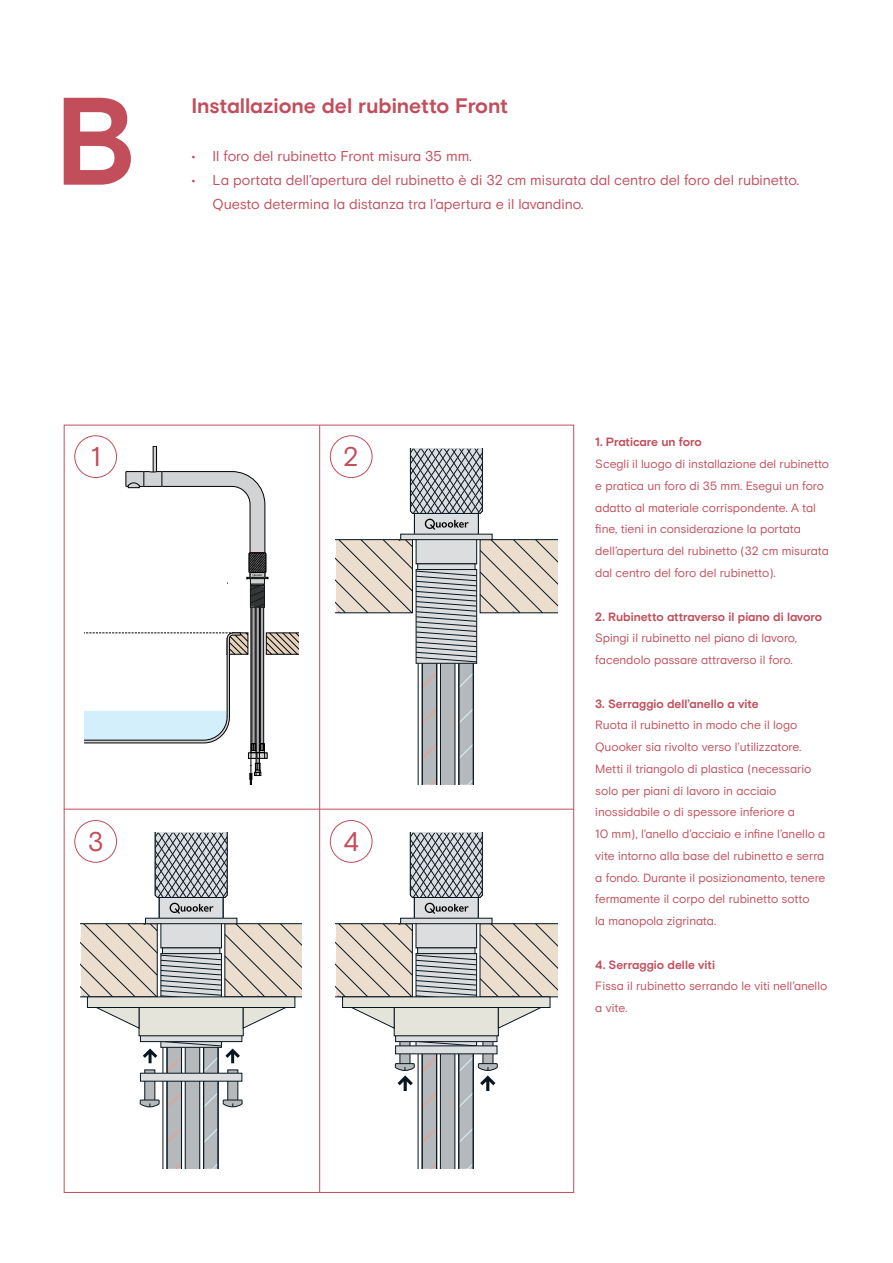
<style>
.page{position:relative;width:893px;height:1263px;background:#fff}
.page>*{position:absolute;margin:0;border:0;box-sizing:border-box;transform-origin:0 0}
.Hoofdletter{font:700 124.2px "Basis Grotesque Pro";color:#c24e5c}
.Body_tekst_9_5pt{font:27px "Basis Grotesque Pro";color:#c24e5c}
.Body_tekst_9_5pt-2{font:700 21px "Basis Grotesque Pro";letter-spacing:-.005em;color:#c24e5c}
.Body_tekst_9_5pt-3{font:14.25px/24px "Basis Grotesque Pro";letter-spacing:-.005em;color:#c24e5c}
.Kleine_body_tekst_8p{font:12px/21.8px "Basis Grotesque Pro";letter-spacing:-.005em;color:#c24e5c}
.Kleine_body_tekst_8p-2{font:700 12px "Basis Grotesque Pro";color:#c24e5c}
</style>
<div class="page">
<hr style="left:319px;top:425px;width:1px;height:767px;background:#c24e5c">
<hr style="left:64px;top:809px;width:510px;height:1px;background:#c24e5c">
<div style="left:74px;top:435px;width:43px;height:43px;border:1px solid #c24e5c;border-radius:50%"></div>
<div style="left:74px;top:820px;width:43px;height:43px;border:1px solid #c24e5c;border-radius:50%"></div>
<div style="left:330px;top:435px;width:42px;height:43px;border:1px solid #c24e5c;border-radius:50%"></div>
<div style="left:330px;top:820px;width:42px;height:43px;border:1px solid #c24e5c;border-radius:50%"></div>
<svg style="left:336px;top:449px;width:221px;height:336px"></svg>
<svg style="left:81px;top:833px;width:221px;height:336px"></svg>
<div style="left:140px;top:1073px;width:102px;height:8px;background:#dcdee0"></div>
<svg style="left:336px;top:833px;width:221px;height:336px"></svg>
<div style="left:396px;top:1046px;width:101px;height:8px;background:#dcdee0"></div>
<div style="left:153px;top:446px;width:4px;height:26px;border:1px solid #000"></div>
<svg style="left:84px;top:471px;width:215px;height:314px"></svg>
<p class="Hoofdletter" style="left:55px;top:69px;width:83px">B</p>
<p class="Body_tekst_9_5pt-2" style="left:191px;top:93px;width:318px">Installazione del rubinetto Front</p>
<p class="Body_tekst_9_5pt-3" style="left:191px;top:144px;width:282px">• Il foro del rubinetto Front misura 35 mm.</p>
<p class="Body_tekst_9_5pt-3" style="left:213px;top:168px;width:588px;text-indent:-21px">• La portata dell’apertura del rubinetto è di 32 cm misurata dal centro del foro del rubinetto.<br>Questo determina la distanza tra l’apertura e il lavandino.</p>
<p class="Body_tekst_9_5pt" style="left:91px;top:441px;width:11px">1</p>
<p class="Body_tekst_9_5pt" style="left:88px;top:825px;width:17px">3</p>
<p class="Body_tekst_9_5pt" style="left:343px;top:441px;width:17px">2</p>
<p class="Body_tekst_9_5pt" style="left:343px;top:825px;width:17px">4</p>
<p class="Kleine_body_tekst_8p-2" style="left:595px;top:435px;width:108px">1. Praticare un foro</p>
<p class="Kleine_body_tekst_8p" style="left:595px;top:453px;width:235px">Scegli il luogo di installazione del rubinetto e pratica un foro di 35 mm. Esegui un foro adatto al materiale corrispondente. A tal fine, tieni in considerazione la portata dell’apertura del rubinetto (32 cm misurata dal centro del foro del rubinetto).</p>
<p class="Kleine_body_tekst_8p-2" style="left:595px;top:609px;width:228px">2. Rubinetto attraverso il piano di lavoro</p>
<p class="Kleine_body_tekst_8p" style="left:595px;top:627px;width:203px">Spingi il rubinetto nel piano di lavoro, facendolo passare attraverso il foro.</p>
<p class="Kleine_body_tekst_8p-2" style="left:595px;top:696px;width:165px">3. Serraggio dell’anello a vite</p>
<p class="Kleine_body_tekst_8p" style="left:595px;top:714px;width:232px">Ruota il rubinetto in modo che il logo Quooker sia rivolto verso l’utilizzatore.<br>Metti il triangolo di plastica (necessario solo per piani di lavoro in acciaio inossidabile o di spessore inferiore a<br>10 mm), l’anello d’acciaio e infine l’anello a vite intorno alla base del rubinetto e serra a fondo. Durante il posizionamento, tenere fermamente il corpo del rubinetto sotto<br>la manopola zigrinata.</p>
<p class="Kleine_body_tekst_8p-2" style="left:595px;top:957px;width:121px">4. Serraggio delle viti</p>
<p class="Kleine_body_tekst_8p" style="left:595px;top:975px;width:234px">Fissa il rubinetto serrando le viti nell’anello a vite.</p>
</div>
